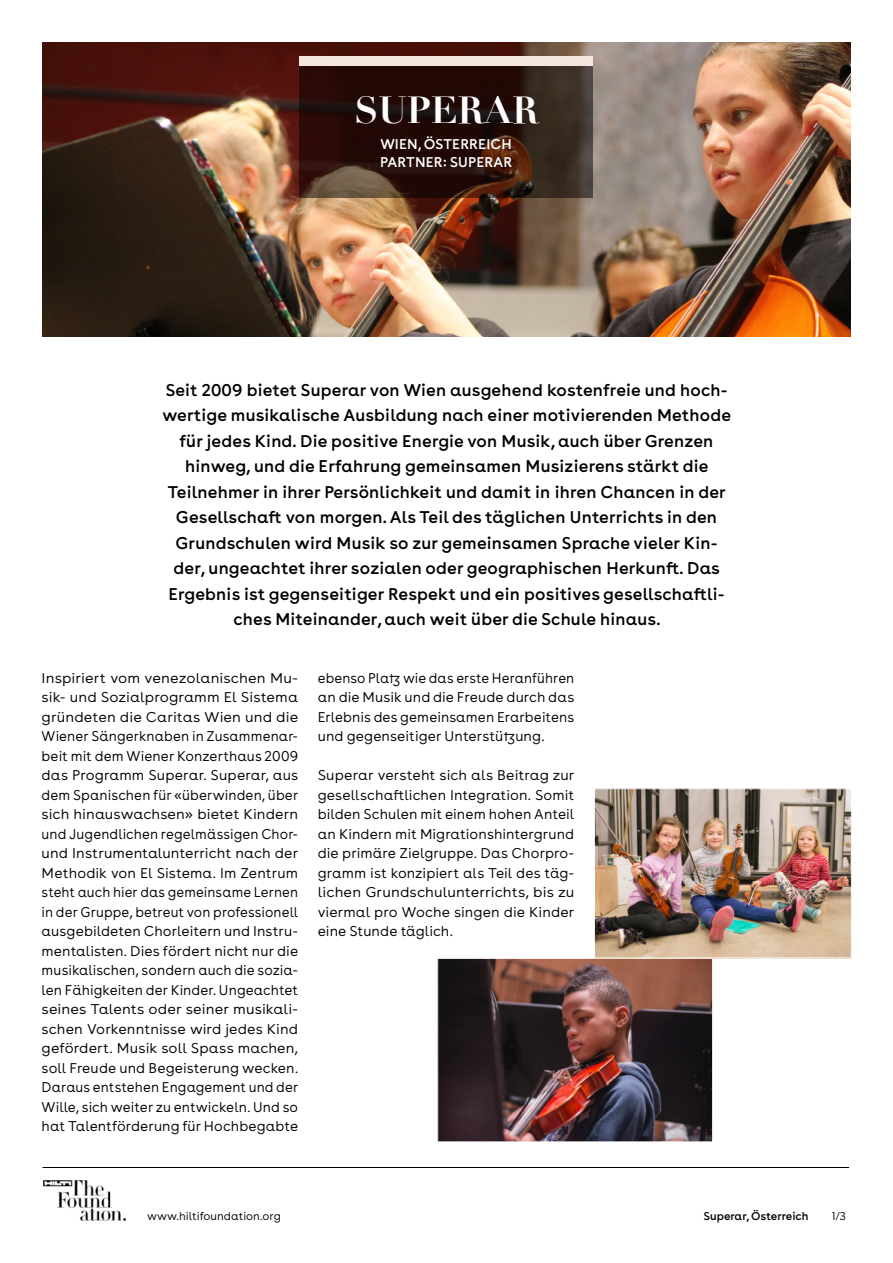
<style>
.page{position:relative;width:893px;height:1263px;background:#fff}
.page>*{position:absolute;margin:0;border:0;box-sizing:border-box;transform-origin:0 0}
.t1{font:700 36.9px "Didot";color:#fff}
.t2{font:18px/25.5px "Buenos Aires";letter-spacing:.01em;color:#000;text-align:center}
.t3{font:300 15px/19.5px "Buenos Aires";letter-spacing:.005em;color:#000;text-align:justify;scale:1.05 1}
.t4{font:300 15px/19.5px "Buenos Aires";letter-spacing:.005em;color:#000;text-align:justify}
.t5{font:300 15px/19.5px "Buenos Aires";letter-spacing:.005em;color:#000;text-align:justify;scale:.95 1}
.t6{font:15px/18px "Buenos Aires";letter-spacing:.01em;color:#fff}
.t7{font:300 12px "Buenos Aires";color:#000}
.t8{font:12px "Buenos Aires";color:#000}
</style>
<div class="page">
<hr style="left:43px;top:1167px;width:806px;height:1px;background:#000">
<img style="left:43px;top:1181px;width:82px;height:39px">
<img style="left:42px;top:43px;width:808px;height:294px">
<svg style="left:300px;top:65px;width:293px;height:133px;background:#311a13"></svg>
<div style="left:300px;top:56px;width:293px;height:9px;background:#f5e6df"></div>
<img style="left:439px;top:960px;width:272px;height:180px">
<div style="left:437px;top:958px;width:276px;height:184px;border:1px solid #fff"></div>
<img style="left:596px;top:790px;width:253px;height:166px">
<div style="left:594px;top:788px;width:257px;height:170px;border:1px solid #fff"></div>
<h1 class="t1" style="left:354px;top:87px;width:186px">SUPERAR</h1>
<p class="t6" style="left:380px;top:134px;width:134px">WIEN, ÖSTERREICH<br>PARTNER: SUPERAR</p>
<p class="t2" style="left:162px;top:376px;width:570px">Seit 2009 bietet Superar von Wien ausgehend kostenfreie und hoch&shy;wertige musikalische Ausbildung nach einer motivierenden Methode für jedes Kind. Die positive Energie von Musik, auch über Grenzen hinweg, und die Erfahrung gemeinsamen Musizierens stärkt die Teilnehmer in ihrer Persönlichkeit und damit in ihren Chancen in der Gesellschaft von morgen. Als Teil des täglichen Unterrichts in den Grundschulen wird Musik so zur gemeinsamen Sprache vieler Kin&shy;der, ungeachtet ihrer sozialen oder geographischen Herkunft. Das Ergebnis ist gegenseitiger Respekt und ein positives gesellschaftli&shy;ches Miteinander, auch weit über die Schule hinaus.</p>
<p class="t3" style="left:42px;top:668px;width:246px">Inspiriert vom venezolanischen Mu&shy;sik- und Sozialprogramm El Sistema gründeten die Caritas Wien und die Wiener Sängerknaben in Zusammenar&shy;beit mit dem Wiener Konzerthaus 2009 das Programm Superar. Superar, aus dem Spanischen für «überwinden, über sich hinauswachsen» bietet Kindern und Jugendlichen regelmässigen Chor&shy;und Instrumentalunterricht nach der Methodik von El Sistema. Im Zentrum steht auch hier das gemeinsame Lernen in der Gruppe, betreut von professionell ausgebildeten Chorleitern und Instru&shy;mentalisten. Dies fördert nicht nur die musikalischen, sondern auch die sozia&shy;len Fähigkeiten der Kinder. Ungeachtet seines Talents oder seiner musikali&shy;schen Vorkenntnisse wird jedes Kind gefördert. Musik soll Spass machen, soll Freude und Begeisterung wecken.<br>Daraus entstehen Engagement und der Wille, sich weiter zu entwickeln. Und so hat Talentförderung für Hochbegabte</p>
<p class="t5" style="left:318px;top:668px;width:272px">ebenso Platz wie das erste Heranführen an die Musik und die Freude durch das Erlebnis des gemeinsamen Erarbeitens und gegenseitiger Unterstützung.</p>
<p class="t4" style="left:318px;top:765px;width:258px">Superar versteht sich als Beitrag zur gesellschaftlichen Integration. Somit bilden Schulen mit einem hohen Anteil an Kindern mit Migrationshintergrund die primäre Zielgruppe. Das Chorpro&shy;gramm ist konzipiert als Teil des täg&shy;lichen Grundschulunterrichts, bis zu viermal pro Woche singen die Kinder eine Stunde täglich.</p>
<p class="t7" style="left:147px;top:1209px;width:135px">www.hiltifoundation.org</p>
<p class="t8" style="left:703px;top:1209px;width:106px">Superar, Österreich</p>
<p class="t7" style="left:832px;top:1209px;width:16px">1/3</p>
</div>
